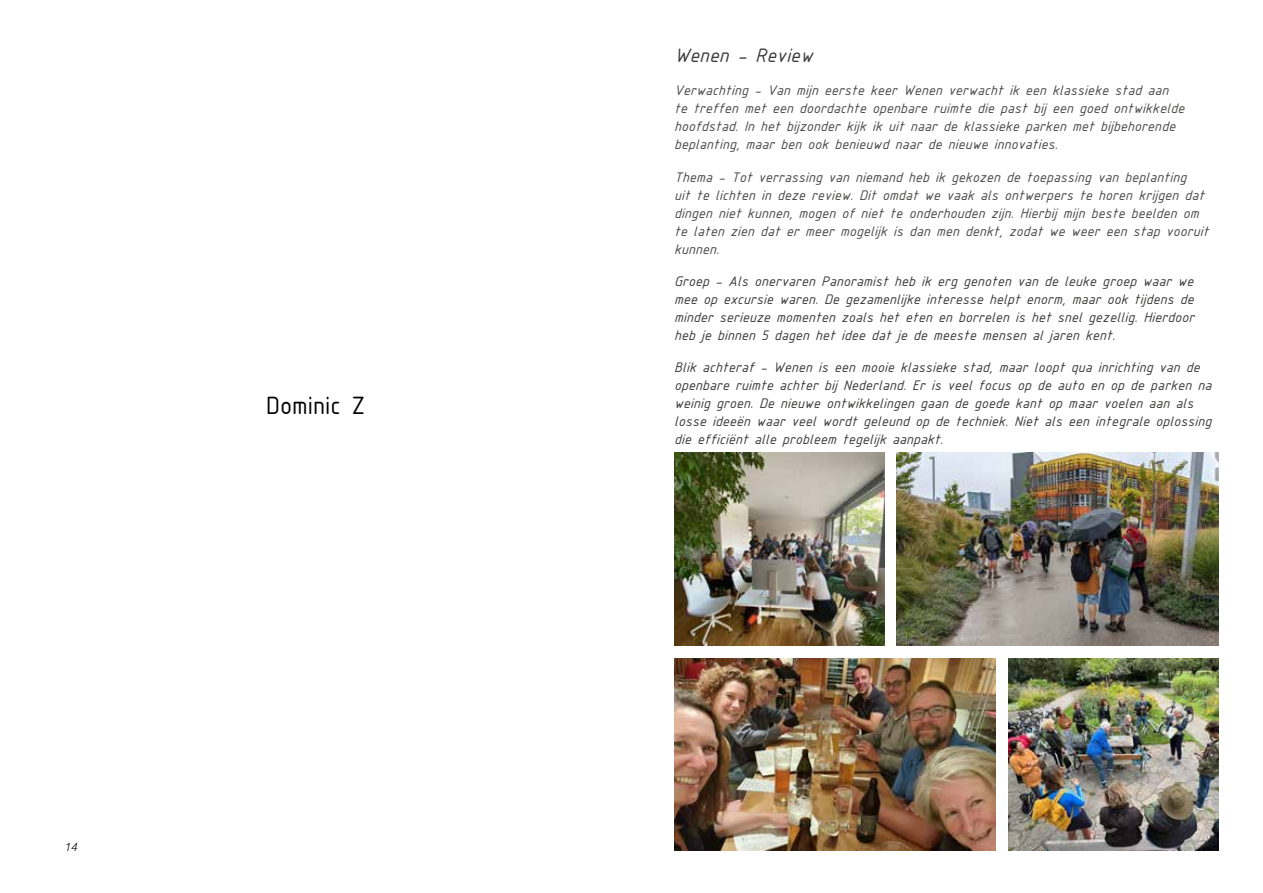
<style>
.page{position:relative;width:1263px;height:893px;background:#fff}
.page>*{position:absolute;margin:0;border:0;box-sizing:border-box;transform-origin:0 0}
.t1{font:27px "ISOCPEUR";color:#000}
.t2{font:21px "ISOCPEUR Italic";color:#3c3c3b}
.t3{font:15px/18px "ISOCPEUR Italic";color:#3c3c3b;text-align:justify}
.t4{font:15px/18px "ISOCPEUR Italic";color:#4a4a49}
.t5{font:italic 300 12px "Swiss 721 BT";color:#000}
</style>
<div class="page">
<img style="left:1008px;top:658px;width:210px;height:192px">
<img style="left:674px;top:453px;width:210px;height:192px">
<img style="left:674px;top:658px;width:321px;height:192px">
<img style="left:897px;top:453px;width:321px;height:192px">
<p class="t5" style="left:65px;top:839px;width:14px">14</p>
<h1 class="t1" style="left:266px;top:388px;width:101px">Dominic Z</h1>
<h2 class="t2" style="left:674px;top:42px;width:140px">Wenen - Review</h2>
<p class="t4" style="left:674px;top:81px;width:512px">Verwachting - Van mijn eerste keer Wenen verwacht ik een klassieke stad aan te treffen met een doordachte openbare ruimte die past bij een goed ontwikkelde hoofdstad. In het bijzonder kijk ik uit naar de klassieke parken met bijbehorende beplanting, maar ben ook benieuwd naar de nieuwe innovaties.</p>
<p class="t4" style="left:674px;top:167px;width:536px">Thema - Tot verrassing van niemand heb ik gekozen de toepassing van beplanting<br>uit te lichten in deze review. Dit omdat we vaak als ontwerpers te horen krijgen dat dingen niet kunnen, mogen of niet te onderhouden zijn. Hierbij mijn beste beelden om te laten zien dat er meer mogelijk is dan men denkt, zodat we weer een stap vooruit kunnen.</p>
<p class="t3" style="left:674px;top:272px;width:522px">Groep - Als onervaren Panoramist heb ik erg genoten van de leuke groep waar we mee op excursie waren. De gezamenlijke interesse helpt enorm, maar ook tijdens de minder serieuze momenten zoals het eten en borrelen is het snel gezellig. Hierdoor heb je binnen 5 dagen het idee dat je de meeste mensen al jaren kent.</p>
<p class="t3" style="left:674px;top:358px;width:539px;text-align:left">Blik achteraf - Wenen is een mooie klassieke stad, maar loopt qua inrichting van de openbare ruimte achter bij Nederland. Er is veel focus op de auto en op de parken na weinig groen. De nieuwe ontwikkelingen gaan de goede kant op maar voelen aan als losse ideeën waar veel wordt geleund op de techniek. Niet als een integrale oplossing die efficiënt alle probleem tegelijk aanpakt.</p>
</div>
